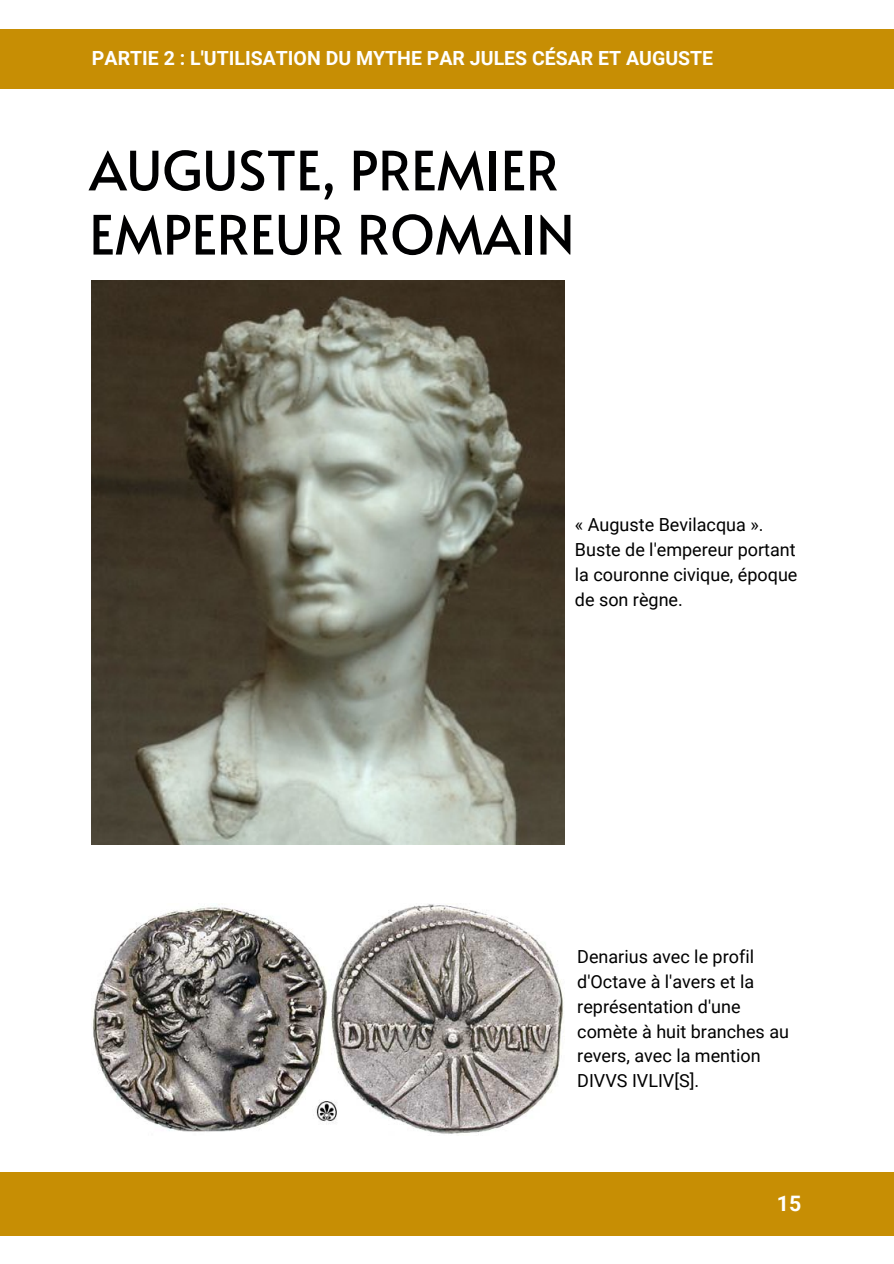
<style>
.page{position:relative;width:894px;height:1264px;background:#fff}
.page>*{position:absolute;margin:0;border:0;box-sizing:border-box;transform-origin:0 0}
.t1{font:54px/64.2px "Alata";color:#000001}
.t2{font:700 21.3px "Roboto";color:#fff}
.t3{font:700 19.5px "Roboto";color:#fff}
.t4{font:18px/24.8px "Roboto";color:#000}
</style>
<div class="page">
<div style="left:0;top:30px;width:893px;height:59px;background:#c78e04"></div>
<div style="left:0;top:1172px;width:893px;height:63px;background:#c78e04"></div>
<img style="left:92px;top:281px;width:472px;height:563px">
<img style="left:92px;top:904px;width:472px;height:230px">
<p class="t3" style="left:92px;top:46px;width:622px">PARTIE 2 : L'UTILISATION DU MYTHE PAR JULES CÉSAR ET AUGUSTE</p>
<p class="t1" style="left:89px;top:136px;width:486px">AUGUSTE, PREMIER<br>EMPEREUR ROMAIN</p>
<p class="t4" style="left:574px;top:513px;width:224px">« Auguste Bevilacqua ».<br>Buste de l'empereur portant la couronne civique, époque de son règne.</p>
<p class="t4" style="left:577px;top:944px;width:213px">Denarius avec le profil d'Octave à l'avers et la représentation d'une comète à huit branches au revers, avec la mention<br>DIVVS IVLIV[S].</p>
<p class="t2" style="left:776px;top:1190px;width:26px">15</p>
</div>
